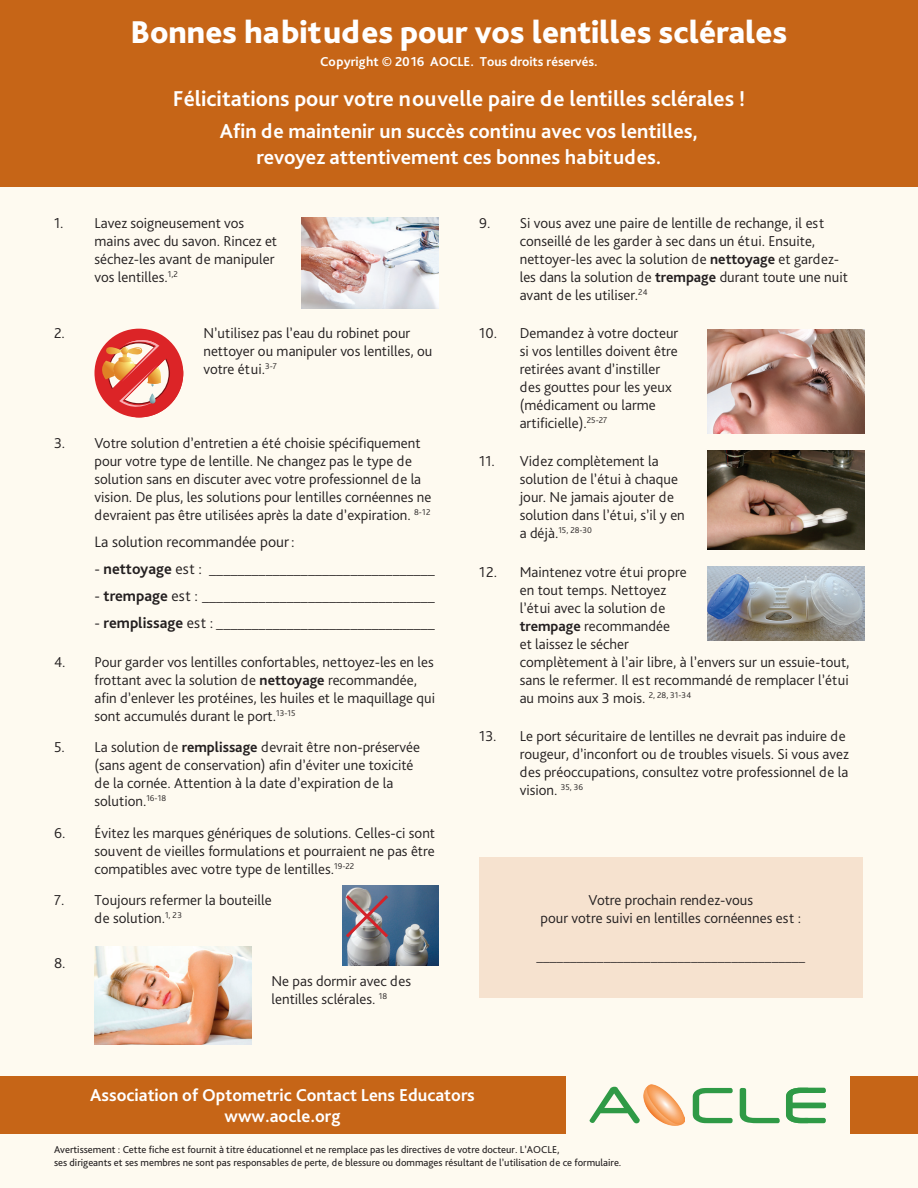
<style>
.page{position:relative;width:918px;height:1188px;background:#fff}
.page>*{position:absolute;margin:0;border:0;box-sizing:border-box;transform-origin:0 0}
.t1{font:800 33px "Bliss Pro";color:#fff}
.t2{font:700 22.5px "Bliss Pro";color:#fff}
.t3{font:700 21px/25.7px "Bliss Pro";color:#fff;text-align:center}
.t4{font:700 18px/21.6px "Bliss Pro";color:#fff;text-align:center}
.t5{font:300 15.75px "Bliss Pro";color:#231f20}
.t6{font:300 15px/18px "Bliss Pro";color:#231f20}
.t7{font:700 13.5px "Bliss Pro";color:#fff}
.t8{font:10.5px/12.6px "Bliss Pro";color:#231f20}
.t9{font:300 8.7px "Bliss Pro";color:#231f20}
.s1{font-weight:700}
.s2{font-size:15px}
</style>
<div class="page">
<div style="left:0;top:172px;width:918px;height:1016px;background:#fefaf0"></div>
<div style="left:0;top:0;width:918px;height:186px;background:#c66517"></div>
<svg style="left:94px;top:329px;width:89px;height:88px"></svg>
<img style="left:94px;top:946px;width:157px;height:98px">
<div style="left:479px;top:857px;width:383px;height:141px;background:#f6e2cf"></div>
<img style="left:302px;top:217px;width:137px;height:91px">
<svg style="left:693px;top:1088px;width:40px;height:35px"></svg>
<svg style="left:740px;top:1088px;width:40px;height:35px"></svg>
<svg style="left:590px;top:1087px;width:50px;height:36px"></svg>
<svg style="left:786px;top:1088px;width:40px;height:35px"></svg>
<img style="left:643px;top:1085px;width:41px;height:40px">
<div style="left:0;top:1076px;width:565px;height:58px;background:#c66517"></div>
<div style="left:851px;top:1076px;width:67px;height:58px;background:#c66517"></div>
<img style="left:342px;top:886px;width:96px;height:79px">
<svg style="left:343px;top:892px;width:48px;height:49px;background:#887d8b"></svg>
<img style="left:708px;top:451px;width:156px;height:98px">
<img style="left:708px;top:329px;width:156px;height:104px">
<img style="left:708px;top:567px;width:156px;height:73px">
<h1 class="t1" style="left:131px;top:11px;width:658px">Bonnes habitudes pour vos lentilles sclérales</h1>
<p class="t7" style="left:320px;top:53px;width:279px">Copyright © 2016 AOCLE. Tous droits réservés.</p>
<h2 class="t2" style="left:173px;top:84px;width:574px">Félicitations pour votre nouvelle paire de lentilles sclérales !</h2>
<h3 class="t3" style="left:220px;top:118px;width:480px">Afin de maintenir un succès continu avec vos lentilles, revoyez attentivement ces bonnes habitudes.</h3>
<p class="t6" style="left:94px;top:213px;width:184px;text-indent:-40px">1. Lavez soigneusement vos mains avec du savon. Rincez et séchez-les avant de manipuler vos lentilles.<sup>1,2</sup></p>
<p class="t6" style="left:54px;top:324px;width:12px">2.</p>
<p class="t6" style="left:203px;top:324px;width:231px">N’utilisez pas l’eau du robinet pour nettoyer ou manipuler vos lentilles, ou votre étui.<sup>3-7</sup></p>
<p class="t6" style="left:95px;top:434px;width:338px;text-indent:-40px">3. Votre solution d’entretien a été choisie spécifiquement pour votre type de lentille. Ne changez pas le type de solution sans en discuter avec votre professionnel de la vision. De plus, les solutions pour lentilles cornéennes ne devraient pas être utilisées après la date d’expiration. <sup>8-12</sup></p>
<p class="t5" style="left:94px;top:532px;width:202px">La solution recommandée pour:</p>
<p class="t5" style="left:94px;top:559px;width:342px">- <span class="s1">nettoyage</span> est : ________________________________</p>
<p class="t5" style="left:94px;top:586px;width:342px">- <span class="s1">trempage</span> est : _________________________________</p>
<p class="t5" style="left:94px;top:613px;width:342px">- <span class="s1">remplissage</span> est : _______________________________</p>
<p class="t6" style="left:94px;top:652px;width:342px;text-indent:-40px">4. Pour garder vos lentilles confortables, nettoyez-les en les frottant avec la solution de <span class="s1">nettoyage</span> recommandée, afin d’enlever les protéines, les huiles et le maquillage qui sont accumulés durant le port.<sup>13-15</sup></p>
<p class="t6" style="left:94px;top:738px;width:327px;text-indent:-40px">5. La solution de <span class="s1">remplissage</span> devrait être non-préservée (sans agent de conservation) afin d’éviter une toxicité de la cornée. Attention à la date d’expiration de la solution.<sup>16-18</sup></p>
<p class="t6" style="left:94px;top:823px;width:342px;text-align:justify;text-indent:-40px">6. Évitez les marques génériques de solutions. Celles-ci sont souvent de vieilles formulations et pourraient ne pas être compatibles avec votre type de lentilles.<sup>19-22</sup></p>
<p class="t6" style="left:94px;top:891px;width:179px;text-indent:-40px">7. Toujours refermer la bouteille de solution.<sup>1,</sup> <sup>23</sup></p>
<p class="t6" style="left:54px;top:954px;width:13px">8.</p>
<p class="t6" style="left:272px;top:972px;width:141px">Ne pas dormir avec des lentilles sclérales. <sup>18</sup></p>
<p class="t6" style="left:520px;top:213px;width:330px;text-indent:-40px">9. Si vous avez une paire de lentille de rechange, il est conseillé de les garder à sec dans un étui. Ensuite, nettoyer-les avec la solution de <span class="s1">nettoyage</span> et gardez&shy;les dans la solution de <span class="s1">trempage</span> durant toute une nuit avant de les utiliser.<sup>24</sup></p>
<p class="t6" style="left:520px;top:324px;width:160px;text-indent:-40px">10. Demandez à votre docteur si vos lentilles doivent être retirées avant d’instiller des gouttes pour les yeux (médicament ou larme artificielle).<sup>25-27</sup></p>
<p class="t6" style="left:520px;top:452px;width:167px;text-indent:-40px">11. Videz complètement la solution de l’étui à chaque jour. Ne jamais ajouter de solution dans l’étui, s’il y en</p>
<p class="t9" style="left:520px;top:525px;width:74px"><span class="s2">a déjà.</span>15, 28-30</p>
<p class="t6" style="left:520px;top:562px;width:331px;text-indent:-40px">12. Maintenez votre étui propre<br>en tout temps. Nettoyez<br>l’étui avec la solution de<br><span class="s1">trempage</span> recommandée<br>et laissez le sécher<br>complètement à l’air libre, à l’envers sur un essuie-tout, sans le refermer. Il est recommandé de remplacer l’étui au moins aux 3 mois. <sup>2,</sup> <sup>28,</sup> <sup>31-34</sup></p>
<p class="t6" style="left:520px;top:726px;width:331px;text-indent:-40px">13. Le port sécuritaire de lentilles ne devrait pas induire de rougeur, d’inconfort ou de troubles visuels. Si vous avez des préoccupations, consultez votre professionnel de la vision. <sup>35,</sup> <sup>36</sup></p>
<p class="t6" style="left:541px;top:890px;width:262px;text-align:center">Votre prochain rendez-vous<br>pour votre suivi en lentilles cornéennes est :</p>
<p class="t6" style="left:536px;top:947px;width:270px">________________________________________</p>
<p class="t4" style="left:90px;top:1083px;width:386px">Association of Optometric Contact Lens Educators www.aocle.org</p>
<p class="t8" style="left:54px;top:1143px;width:569px">Avertissement : Cette fiche est fournit à titre éducationnel et ne remplace pas les directives de votre docteur. L’AOCLE,<br>ses dirigeants et ses membres ne sont pas responsables de perte, de blessure ou dommages résultant de l’utilisation de ce formulaire.</p>
</div>
